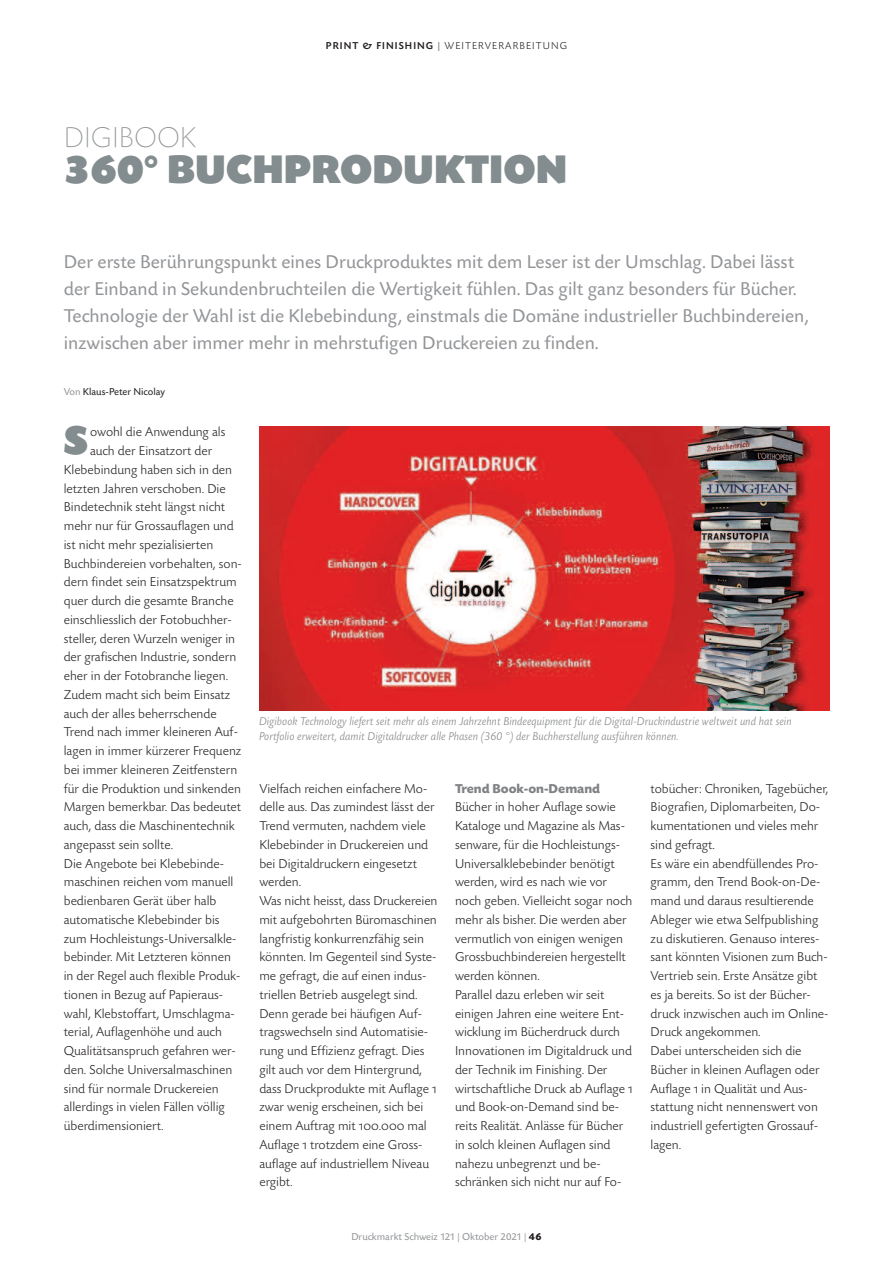
<style>
.page{position:relative;width:893px;height:1263px;background:#fff}
.page>*{position:absolute;margin:0;border:0;box-sizing:border-box;transform-origin:0 0}
.t1{font:42px "Today SB Ultra";color:#838c8e}
.t2{font:300 expanded 30px "Today SB";color:#939598}
.t3{font:19.5px/27px "Today SB";color:#939598}
.t4{font:300 13.5px/18.8px "Today SB";color:#231f20}
.t5{font:700 13.5px "Today SB";color:#808285}
.t6{font:italic 300 12px/15px "Today SB";color:#808285}
.t7{font:10.5px "Today SB";color:#939598}
.t8{font:300 10.5px "Today SB";letter-spacing:.1em;color:#231f20}
.t9{font:10.5px "Today SB";color:#231f20}
.s1{font-weight:500}
.s2{color:#939598}
.s3{font-family:"Today SB Caps Lig";font-weight:400}
.s4{font-weight:700;color:#231f20}
</style>
<div class="page">
<img style="left:259px;top:427px;width:570px;height:283px">
<p class="t8" style="left:326px;top:40px;width:243px"><span class="s1">PRINT &amp; FINISHING</span> | WEITERVERARBEITUNG</p>
<h2 class="t2" style="left:64px;top:119px;width:134px">DIGIBOOK</h2>
<h1 class="t1" style="left:64px;top:144px;width:505px">360° BUCHPRODUKTION</h1>
<p class="t3" style="left:64px;top:248px;width:746px">Der erste Berührungspunkt eines Druckproduktes mit dem Leser ist der Umschlag. Dabei lässt der Einband in Sekundenbruchteilen die Wertigkeit fühlen. Das gilt ganz besonders für Bücher.<br>Technologie der Wahl ist die Klebebindung, einstmals die Domäne industrieller Buchbindereien, inzwischen aber immer mehr in mehrstufigen Druckereien zu finden.</p>
<p class="t9" style="left:64px;top:386px;width:103px"><span class="s2">Von</span> Klaus-Peter Nicolay</p>
<h1 class="t1" style="left:64px;top:415px;width:26px">S</h1>
<p class="t4" style="left:90px;top:422px;width:137px">owohl die Anwendung als</p>
<p class="t4" style="left:90px;top:441px;width:124px">auch der Einsatzort der</p>
<p class="t4" style="left:64px;top:460px;width:170px">Klebebindung haben sich in den</p>
<p class="t4" style="left:64px;top:478px;width:163px">letzten Jahren verschoben. Die</p>
<p class="t4" style="left:64px;top:497px;width:163px">Bindetechnik steht längst nicht</p>
<p class="t4" style="left:64px;top:516px;width:171px">mehr nur für Grossauflagen und</p>
<p class="t4" style="left:64px;top:535px;width:151px">ist nicht mehr spezialisierten</p>
<p class="t4" style="left:64px;top:553px;width:180px">Buchbindereien vorbehalten, son-</p>
<p class="t4" style="left:64px;top:572px;width:175px">dern findet sein Einsatzspektrum</p>
<p class="t4" style="left:64px;top:591px;width:171px">quer durch die gesamte Branche</p>
<p class="t4" style="left:64px;top:610px;width:170px">einschliesslich der Fotobuchher-</p>
<p class="t4" style="left:64px;top:628px;width:173px">steller, deren Wurzeln weniger in</p>
<p class="t4" style="left:64px;top:647px;width:174px">der grafischen Industrie, sondern</p>
<p class="t4" style="left:64px;top:666px;width:166px">eher in der Fotobranche liegen.</p>
<p class="t4" style="left:64px;top:685px;width:168px">Zudem macht sich beim Einsatz</p>
<p class="t4" style="left:64px;top:703px;width:154px">auch der alles beherrschende</p>
<p class="t4" style="left:64px;top:722px;width:176px">Trend nach immer kleineren Auf-</p>
<p class="t4" style="left:64px;top:741px;width:179px">lagen in immer kürzerer Frequenz</p>
<p class="t4" style="left:64px;top:760px;width:175px">bei immer kleineren Zeitfenstern</p>
<p class="t4" style="left:64px;top:778px;width:179px">für die Produktion und sinkenden</p>
<p class="t4" style="left:64px;top:797px;width:179px">Margen bemerkbar. Das bedeutet</p>
<p class="t4" style="left:64px;top:816px;width:172px">auch, dass die Maschinentechnik</p>
<p class="t4" style="left:64px;top:835px;width:111px">angepasst sein sollte.</p>
<p class="t4" style="left:64px;top:853px;width:162px">Die Angebote bei Klebebinde-</p>
<p class="t4" style="left:64px;top:872px;width:171px">maschinen reichen vom manuell</p>
<p class="t4" style="left:64px;top:891px;width:154px">bedienbaren Gerät über halb</p>
<p class="t4" style="left:64px;top:910px;width:157px">automatische Klebebinder bis</p>
<p class="t4" style="left:64px;top:928px;width:174px">zum Hochleistungs-Universalkle-</p>
<p class="t4" style="left:64px;top:947px;width:169px">bebinder. Mit Letzteren können</p>
<p class="t4" style="left:64px;top:966px;width:178px">in der Regel auch flexible Produk-</p>
<p class="t4" style="left:64px;top:985px;width:161px">tionen in Bezug auf Papieraus-</p>
<p class="t4" style="left:64px;top:1003px;width:173px">wahl, Klebstoffart, Umschlagma-</p>
<p class="t4" style="left:64px;top:1022px;width:160px">terial, Auflagenhöhe und auch</p>
<p class="t4" style="left:64px;top:1041px;width:173px">Qualitätsanspruch gefahren wer-</p>
<p class="t4" style="left:64px;top:1060px;width:170px">den. Solche Universalmaschinen</p>
<p class="t4" style="left:64px;top:1078px;width:156px">sind für normale Druckereien</p>
<p class="t4" style="left:64px;top:1097px;width:163px">allerdings in vielen Fällen völlig</p>
<p class="t4" style="left:64px;top:1116px;width:101px">überdimensioniert.</p>
<p class="t6" style="left:259px;top:714px;width:534px">Digibook Technology liefert seit mehr als einem Jahrzehnt Bindeequipment für die Digital-Druckindustrie weltweit und hat sein<br>Portfolio erweitert, damit Digitaldrucker alle Phasen (360 °) der Buchherstellung ausführen können.</p>
<p class="t4" style="left:259px;top:778px;width:180px">Vielfach reichen einfachere Mo&shy;delle aus. Das zumindest lässt der<br>Trend vermuten, nachdem viele<br>Klebebinder in Druckereien und bei Digitaldruckern eingesetzt werden.<br>Was nicht heisst, dass Druckereien mit aufgebohrten Büromaschinen langfristig konkurrenzfähig sein könnten. Im Gegenteil sind Syste&shy;me gefragt, die auf einen indus&shy;triellen Betrieb ausgelegt sind.<br>Denn gerade bei häufigen Auf&shy;tragswechseln sind Automatisie&shy;rung und Effizienz gefragt. Dies gilt auch vor dem Hintergrund, dass Druckprodukte mit Auflage <span class="s3">1 </span>zwar wenig erscheinen, sich bei einem Auftrag mit <span class="s3">100.000</span> mal<br>Auflage <span class="s3">1</span> trotzdem eine Gross&shy;auflage auf industriellem Niveau ergibt.</p>
<p class="t5" style="left:455px;top:780px;width:147px">Trend Book-on-Demand</p>
<p class="t4" style="left:455px;top:797px;width:179px">Bücher in hoher Auflage sowie<br>Kataloge und Magazine als Mas&shy;senware, für die Hochleistungs-<br>Universalklebebinder benötigt werden, wird es nach wie vor noch geben. Vielleicht sogar noch mehr als bisher. Die werden aber vermutlich von einigen wenigen<br>Grossbuchbindereien hergestellt werden können.<br>Parallel dazu erleben wir seit einigen Jahren eine weitere Ent&shy;wicklung im Bücherdruck durch<br>Innovationen im Digitaldruck und der Technik im Finishing. Der wirtschaftliche Druck ab Auflage <span class="s3">1 </span>und Book-on-Demand sind be&shy;reits Realität. Anlässe für Bücher in solch kleinen Auflagen sind nahezu unbegrenzt und be&shy;schränken sich nicht nur auf Fo-</p>
<p class="t7" style="left:351px;top:1230px;width:192px">Druckmarkt Schweiz 121 | Oktober 2021 | <span class="s4">46</span></p>
<p class="t4" style="left:651px;top:778px;width:179px">tobücher: Chroniken, Tagebücher,<br>Biografien, Diplomarbeiten, Do&shy;kumentationen und vieles mehr sind gefragt.<br>Es wäre ein abendfüllendes Pro&shy;gramm, den Trend Book-on-De&shy;mand und daraus resultierende<br>Ableger wie etwa Selfpublishing zu diskutieren. Genauso interes&shy;sant könnten Visionen zum Buch-<br>Vertrieb sein. Erste Ansätze gibt es ja bereits. So ist der Bücher&shy;druck inzwischen auch im Online-<br>Druck angekommen.<br>Dabei unterscheiden sich die<br>Bücher in kleinen Auflagen oder<br>Auflage <span class="s3">1</span> in Qualität und Aus&shy;stattung nicht nennenswert von industriell gefertigten Grossauf&shy;lagen.</p>
</div>
